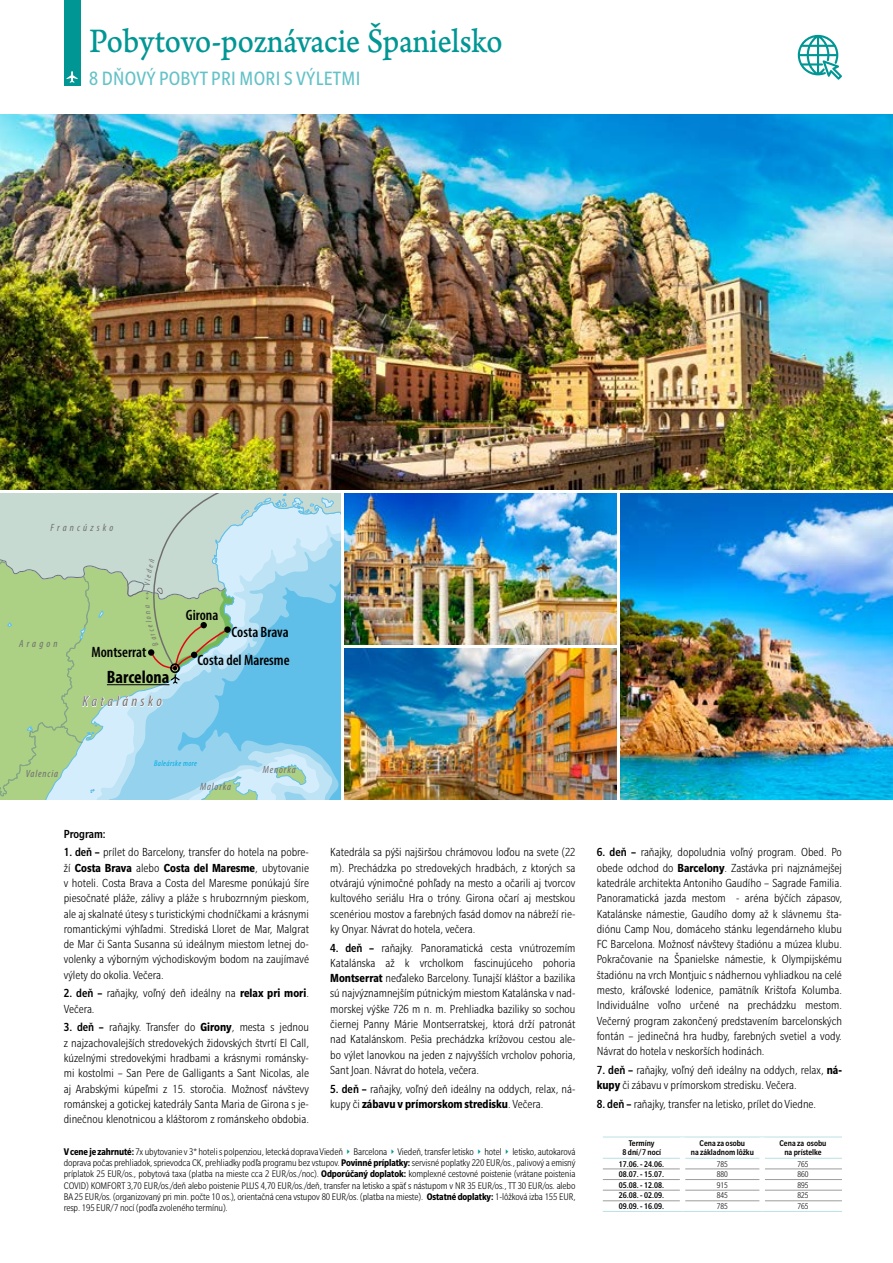
<style>
.page{position:relative;width:893px;height:1263px;background:#fff}
.page>*{position:absolute;margin:0;border:0;box-sizing:border-box;transform-origin:0 0}
.t1{font:36px "Arno Pro Caption";letter-spacing:-.015em;color:#009694;scale:.9 1}
.t2{font:condensed 21px "Slate Pro";letter-spacing:.015em;color:#64c2c7}
.t3{font:700 condensed 18px "Myriad Pro";color:#000}
.t4{font:600 condensed 15px/28.3px "Myriad Pro";color:#000;text-align:right}
.t5{font:italic condensed 15px "Myriad Pro";letter-spacing:.22em;color:#706f6f}
.t6{font:300 condensed 12.75px/15.3px "Slate Pro";color:#000;text-align:justify}
.t7{font:500 condensed 12.75px "Slate Pro";color:#000}
.t8{font:300 condensed 10.5px/11.2px "Slate Pro";letter-spacing:-.01em;color:#000;text-align:justify}
.t9{font:italic condensed 10.5px "Myriad Pro";letter-spacing:.08em;color:#706f6f}
.t10{font:italic condensed 10.5px "Myriad Pro";letter-spacing:.3em;color:#706f6f}
.t11{font:500 condensed 9px/9px "Slate Pro";color:#000;text-align:center}
.t12{font:300 condensed 9px "Slate Pro";color:#000}
.t13{font:italic condensed 8.25px "Myriad Pro";letter-spacing:.05em;color:#00abe2}
.s1{font-weight:500}
.s2{font-weight:700}
.s3{color:#009694}
</style>
<div class="page">
<img style="left:344px;top:493px;width:273px;height:151px">
<img style="left:344px;top:648px;width:273px;height:151px">
<img style="left:621px;top:493px;width:272px;height:306px">
<img style="left:0;top:115px;width:893px;height:374px">
<div style="left:64px;top:0;width:16px;height:85px;background:#009694"></div>
<svg style="left:67px;top:71px;width:11px;height:12px"></svg>
<hr style="left:603px;top:1136px;width:79px;height:1px;background:#bee2e4">
<hr style="left:682px;top:1136px;width:80px;height:1px;background:#bee2e4">
<hr style="left:762px;top:1136px;width:80px;height:1px;background:#bee2e4">
<hr style="left:603px;top:1158px;width:77px;height:1px;background:#bee2e4">
<hr style="left:685px;top:1158px;width:75px;height:1px;background:#bee2e4">
<hr style="left:765px;top:1158px;width:77px;height:1px;background:#bee2e4">
<hr style="left:603px;top:1211px;width:79px;height:1px;background:#bee2e4">
<hr style="left:682px;top:1211px;width:80px;height:1px;background:#bee2e4">
<hr style="left:762px;top:1211px;width:80px;height:1px;background:#bee2e4">
<hr style="left:603px;top:1169px;width:77px;height:1px;background:#9d9d9c">
<hr style="left:685px;top:1169px;width:75px;height:1px;background:#9d9d9c">
<hr style="left:765px;top:1169px;width:77px;height:1px;background:#9d9d9c">
<hr style="left:603px;top:1179px;width:77px;height:1px;background:#9d9d9c">
<hr style="left:685px;top:1179px;width:75px;height:1px;background:#9d9d9c">
<hr style="left:765px;top:1179px;width:77px;height:1px;background:#9d9d9c">
<hr style="left:603px;top:1190px;width:77px;height:1px;background:#9d9d9c">
<hr style="left:685px;top:1190px;width:75px;height:1px;background:#9d9d9c">
<hr style="left:765px;top:1190px;width:77px;height:1px;background:#9d9d9c">
<hr style="left:603px;top:1200px;width:77px;height:1px;background:#9d9d9c">
<hr style="left:685px;top:1200px;width:75px;height:1px;background:#9d9d9c">
<hr style="left:765px;top:1200px;width:77px;height:1px;background:#9d9d9c">
<svg style="left:798px;top:35px;width:44px;height:45px"></svg>
<svg style="left:0;top:493px;width:340px;height:306px"></svg>
<h1 class="t1" style="left:89px;top:20px;width:461px">Pobytovo-poznávacie Španielsko</h1>
<h2 class="t2" style="left:89px;top:68px;width:273px">8 DŇOVÝ POBYT PRI MORI S VÝLETMI</h2>
<p class="t10" style="left:51px;top:521px;width:64px">Francúzsko</p>
<p class="t9" style="left:19px;top:637px;width:40px">Aragon</p>
<p class="t4" style="left:91px;top:637px;width:56px">Montserrat</p>
<h3 class="t3" style="left:107px;top:666px;width:64px">Barcelona</h3>
<p class="t5" style="left:83px;top:692px;width:81px">Katalánsko</p>
<p class="t4" style="left:186px;top:601px;width:34px">Girona</p>
<p class="t4" style="left:197px;top:617px;width:94px">Costa Brava<br>Costa del Maresme</p>
<p class="t9" style="left:26px;top:767px;width:34px">Valencia</p>
<p class="t13" style="left:154px;top:758px;width:44px">Baleárske more</p>
<p class="t9" style="left:200px;top:780px;width:32px">Malorka</p>
<p class="t9" style="left:263px;top:763px;width:34px">Menorka</p>
<p class="t7" style="left:64px;top:827px;width:44px">Program:</p>
<p class="t6" style="left:64px;top:844px;width:247px"><span class="s1">1. deň –</span> prílet do Barcelony, transfer do hotela na pobre&shy;ží <span class="s2">Costa Brava</span> alebo <span class="s2">Costa del Maresme</span>, ubytovanie v hoteli. Costa Brava a Costa del Maresme ponúkajú šíre piesočnaté pláže, zálivy a pláže s hrubozrnným pieskom, ale aj skalnaté útesy s turistickými chodníčkami a krásnymi romantickými výhľadmi. Strediská Lloret de Mar, Malgrat de Mar či Santa Susanna sú ideálnym miestom letnej do&shy;volenky a výborným východiskovým bodom na zaujímavé výlety do okolia. Večera.</p>
<p class="t6" style="left:64px;top:986px;width:247px"><span class="s1">2. deň –</span> raňajky, voľný deň ideálny na <span class="s2">relax pri mori</span>.<br>Večera.</p>
<p class="t6" style="left:64px;top:1020px;width:247px"><span class="s1">3. deň –</span> raňajky. Transfer do <span class="s2">Girony</span>, mesta s jednou z najzachovalejších stredovekých židovských štvrtí El Call, kúzelnými stredovekými hradbami a krásnymi románsky&shy;mi kostolmi – San Pere de Galligants a Sant Nicolas, ale aj Arabskými kúpeľmi z 15. storočia. Možnosť návštevy románskej a gotickej katedrály Santa Maria de Girona s je&shy;dinečnou klenotnicou a kláštorom z románskeho obdobia.</p>
<p class="t6" style="left:330px;top:844px;width:247px">Katedrála sa pýši najširšou chrámovou loďou na svete (22 m). Prechádzka po stredovekých hradbách, z ktorých sa otvárajú výnimočné pohľady na mesto a očarili aj tvorcov kultového seriálu Hra o tróny. Girona očarí aj mestskou scenériou mostov a farebných fasád domov na nábreží rie&shy;ky Onyar. Návrat do hotela, večera.</p>
<p class="t6" style="left:330px;top:940px;width:247px"><span class="s1">4. deň –</span> raňajky. Panoramatická cesta vnútrozemím Katalánska až k vrcholkom fascinujúceho pohoria <span class="s2">Montserrat</span> neďaleko Barcelony. Tunajší kláštor a bazilika sú najvýznamnejším pútnickým miestom Katalánska v nad&shy;morskej výške 726 m n. m. Prehliadka baziliky so sochou čiernej Panny Márie Montserratskej, ktorá drží patronát nad Katalánskom. Pešia prechádzka krížovou cestou ale&shy;bo výlet lanovkou na jeden z najvyšších vrcholov pohoria, Sant Joan. Návrat do hotela, večera.</p>
<p class="t6" style="left:330px;top:1081px;width:247px"><span class="s1">5. deň –</span> raňajky, voľný deň ideálny na oddych, relax, ná&shy;kupy či <span class="s2">zábavu v prímorskom stredisku</span>. Večera.</p>
<p class="t6" style="left:597px;top:844px;width:247px"><span class="s1">6. deň –</span> raňajky, dopoludnia voľný program. Obed. Po obede odchod do <span class="s2">Barcelony</span>. Zastávka pri najznámejšej katedrále architekta Antoniho Gaudího – Sagrade Familia.<br>Panoramatická jazda mestom - aréna býčích zápasov, Katalánske námestie, Gaudího domy až k slávnemu šta&shy;diónu Camp Nou, domáceho stánku legendárneho klubu FC Barcelona. Možnosť návštevy štadiónu a múzea klubu.<br>Pokračovanie na Španielske námestie, k Olympijskému štadiónu na vrch Montjuic s nádhernou vyhliadkou na celé mesto, kráľovské lodenice, pamätník Krištofa Kolumba.<br>Individuálne voľno určené na prechádzku mestom.<br>Večerný program zakončený predstavením barcelonských fontán – jedinečná hra hudby, farebných svetiel a vody.<br>Návrat do hotela v neskorších hodinách.</p>
<p class="t6" style="left:597px;top:1062px;width:247px"><span class="s1">7. deň –</span> raňajky, voľný deň ideálny na oddych, relax, <span class="s2">ná&shy;kupy</span> či zábavu v prímorskom stredisku. Večera.</p>
<p class="t6" style="left:597px;top:1096px;width:221px"><span class="s1">8. deň –</span> raňajky, transfer na letisko, prílet do Viedne.</p>
<p class="t8" style="left:64px;top:1146px;width:513px"><span class="s2">V cene je zahrnuté:</span> 7x ubytovanie v 3* hoteli s polpenziou, letecká doprava Viedeň <span class="s3">✔</span> Barcelona <span class="s3">✔</span> Viedeň, transfer letisko <span class="s3">✔</span> hotel <span class="s3">✔</span> letisko, autokarová doprava počas prehliadok, sprievodca CK, prehliadky podľa programu bez vstupov. <span class="s2">Povinné príplatky:</span> servisné poplatky 220 EUR/os., palivový a emisný príplatok 25 EUR/os., pobytová taxa (platba na mieste cca 2 EUR/os./noc). <span class="s2">Odporúčaný doplatok:</span> komplexné cestovné poistenie (vrátane poistenia COVID) KOMFORT 3,70 EUR/os./deň alebo poistenie PLUS 4,70 EUR/os./deň, transfer na letisko a späť s nástupom v NR 35 EUR/os., TT 30 EUR/os. alebo BA 25 EUR/os. (organizovaný pri min. počte 10 os.), orientačná cena vstupov 80 EUR/os. (platba na mieste). <span class="s2">Ostatné doplatky:</span> 1-lôžková izba 155 EUR, resp. 195 EUR/7 nocí (podľa zvoleného termínu).</p>
<p class="t11" style="left:622px;top:1139px;width:40px">Termíny<br>8 dní/7 nocí</p>
<p class="t11" style="left:691px;top:1139px;width:65px">Cena za osobu<br>na základnom lôžku</p>
<p class="t11" style="left:779px;top:1139px;width:48px">Cena za osobu na prístelke</p>
<p class="t11" style="left:619px;top:1159px;width:47px">17.06. - 24.06.</p>
<p class="t12" style="left:717px;top:1159px;width:13px">785</p>
<p class="t12" style="left:797px;top:1159px;width:13px">765</p>
<p class="t11" style="left:619px;top:1170px;width:47px">08.07. - 15.07.</p>
<p class="t12" style="left:717px;top:1170px;width:13px">880</p>
<p class="t12" style="left:797px;top:1170px;width:13px">860</p>
<p class="t11" style="left:619px;top:1180px;width:47px">05.08. - 12.08.</p>
<p class="t12" style="left:717px;top:1180px;width:13px">915</p>
<p class="t12" style="left:797px;top:1180px;width:13px">895</p>
<p class="t11" style="left:619px;top:1191px;width:47px">26.08. - 02.09.</p>
<p class="t12" style="left:717px;top:1191px;width:13px">845</p>
<p class="t12" style="left:797px;top:1191px;width:13px">825</p>
<p class="t11" style="left:619px;top:1202px;width:47px">09.09. - 16.09.</p>
<p class="t12" style="left:717px;top:1201px;width:13px">785</p>
<p class="t12" style="left:797px;top:1201px;width:13px">765</p>
</div>
